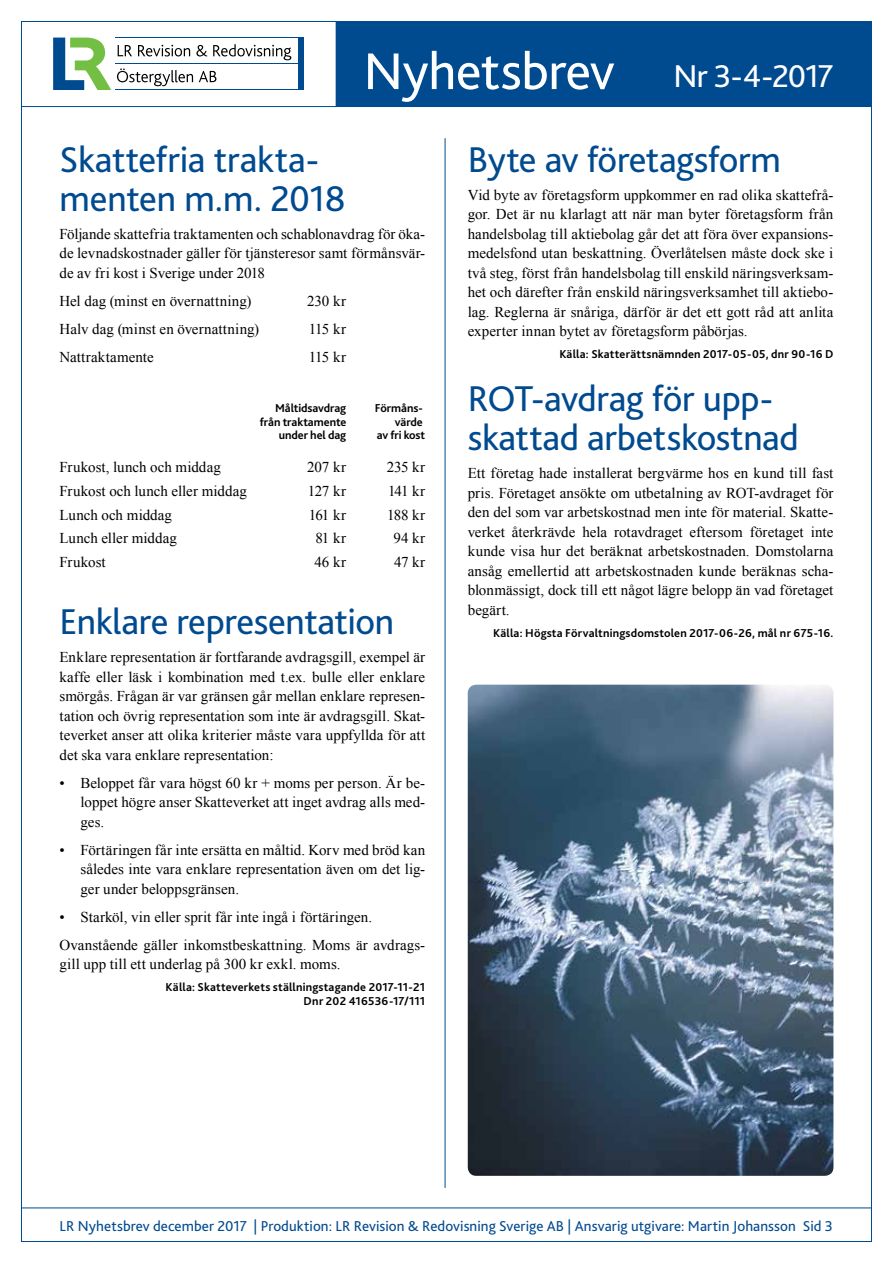
<style>
.page{position:relative;width:893px;height:1263px;background:#fff}
.page>*{position:absolute;margin:0;border:0;box-sizing:border-box;transform-origin:0 0}
.t1{font:54px "Bliss 2";letter-spacing:-.01em;color:#fff}
.t2{font:37.5px/39px "Bliss 2";letter-spacing:-.01em;color:#004a8f}
.t3{font:15px/19.5px "Times New Roman";color:#000;text-align:justify}
.t4{font:15px "Bliss 2";letter-spacing:.005em;color:#004a8f}
.t5{font:700 12px/13.5px "Bliss 2";letter-spacing:.01em;color:#000;text-align:right}
.t6{font:700 12px "Bliss 2";letter-spacing:-.01em;color:#000}
.s1{font-size:33px}
</style>
<div class="page">
<hr style="left:21px;top:106px;width:851px;height:1px;background:#004a8f">
<div style="left:336px;top:21px;width:536px;height:85px;background:#004a8f"></div>
<hr style="left:21px;top:1208px;width:851px;height:1px;background:#004a8f">
<hr style="left:445px;top:138px;width:1px;height:1050px;background:#004a8f">
<img style="left:468px;top:685px;width:365px;height:491px">
<svg style="left:118px;top:45px;width:14px;height:11px"></svg>
<svg style="left:138px;top:45px;width:52px;height:11px"></svg>
<svg style="left:196px;top:45px;width:11px;height:11px"></svg>
<svg style="left:213px;top:44px;width:78px;height:16px"></svg>
<svg style="left:117px;top:68px;width:76px;height:18px"></svg>
<svg style="left:199px;top:71px;width:17px;height:11px"></svg>
<div style="left:299px;top:38px;width:5px;height:52px;background:#004a8f"></div>
<svg style="left:53px;top:38px;width:58px;height:52px"></svg>
<hr style="left:115px;top:38px;width:188px;height:1px;background:#004a8f">
<hr style="left:115px;top:89px;width:188px;height:1px;background:#004a8f">
<hr style="left:115px;top:63px;width:188px;height:1px;background:#004a8f">
<h1 class="t1" style="left:364px;top:38px;width:471px">Nyhetsbrev <span class="s1">Nr 3-4-2017</span></h1>
<h2 class="t2" style="left:60px;top:139px;width:288px">Skattefria trakta&shy;menten m.m. 2018</h2>
<p class="t3" style="left:60px;top:224px;width:367px">Följande skattefria traktamenten och schablonavdrag för öka&shy;de levnadskostnader gäller för tjänsteresor samt förmånsvär&shy;de av fri kost i Sverige under 2018</p>
<p class="t3" style="left:60px;top:291px;width:193px">Hel dag (minst en övernattning)</p>
<p class="t3" style="left:307px;top:291px;width:40px">230 kr</p>
<p class="t3" style="left:60px;top:319px;width:201px">Halv dag (minst en övernattning)</p>
<p class="t3" style="left:309px;top:319px;width:39px">115 kr</p>
<p class="t3" style="left:60px;top:347px;width:96px">Nattraktamente</p>
<p class="t3" style="left:309px;top:347px;width:39px">115 kr</p>
<p class="t6" style="left:275px;top:401px;width:73px">Måltidsavdrag</p>
<p class="t5" style="left:375px;top:401px;width:50px">Förmåns-</p>
<p class="t5" style="left:260px;top:414px;width:88px">från traktamente</p>
<p class="t5" style="left:395px;top:414px;width:30px">värde</p>
<p class="t5" style="left:279px;top:428px;width:69px">under hel dag</p>
<p class="t6" style="left:377px;top:428px;width:50px">av fri kost</p>
<p class="t3" style="left:60px;top:457px;width:163px">Frukost, lunch och middag</p>
<p class="t3" style="left:307px;top:457px;width:40px">207 kr</p>
<p class="t3" style="left:387px;top:457px;width:40px">235 kr</p>
<p class="t3" style="left:60px;top:481px;width:189px">Frukost och lunch eller middag</p>
<p class="t3" style="left:308px;top:481px;width:40px">127 kr</p>
<p class="t3" style="left:388px;top:481px;width:39px">141 kr</p>
<p class="t3" style="left:60px;top:504px;width:114px">Lunch och middag</p>
<p class="t3" style="left:309px;top:504px;width:39px">161 kr</p>
<p class="t3" style="left:387px;top:504px;width:39px">188 kr</p>
<p class="t3" style="left:60px;top:528px;width:119px">Lunch eller middag</p>
<p class="t3" style="left:315px;top:528px;width:32px">81 kr</p>
<p class="t3" style="left:394px;top:528px;width:33px">94 kr</p>
<p class="t3" style="left:60px;top:552px;width:48px">Frukost</p>
<p class="t3" style="left:314px;top:552px;width:33px">46 kr</p>
<p class="t3" style="left:394px;top:552px;width:33px">47 kr</p>
<h2 class="t2" style="left:60px;top:601px;width:336px">Enklare representation</h2>
<p class="t3" style="left:60px;top:647px;width:367px">Enklare representation är fortfarande avdragsgill, exempel är kaffe eller läsk i kombination med t.ex. bulle eller enklare smörgås. Frågan är var gränsen går mellan enklare represen&shy;tation och övrig representation som inte är avdragsgill. Skat&shy;teverket anser att olika kriterier måste vara uppfyllda för att det ska vara enklare representation:</p>
<p class="t3" style="left:81px;top:772px;width:346px;text-indent:-21px">• Beloppet får vara högst 60 kr + moms per person. Är be&shy;loppet högre anser Skatteverket att inget avdrag alls med&shy;ges.</p>
<p class="t3" style="left:81px;top:839px;width:346px;text-indent:-21px">• Förtäringen får inte ersätta en måltid. Korv med bröd kan således inte vara enklare representation även om det lig&shy;ger under beloppsgränsen.</p>
<p class="t3" style="left:60px;top:902px;width:367px;line-height:28px">• Starköl, vin eller sprit får inte ingå i förtäringen.<br>Ovanstående gäller inkomstbeskattning. Moms är avdrags-</p>
<p class="t3" style="left:60px;top:954px;width:283px">gill upp till ett underlag på 300 kr exkl. moms.</p>
<p class="t5" style="left:166px;top:980px;width:261px">Källa: Skatteverkets ställningstagande 2017-11-21<br>Dnr 202 416536-17/111</p>
<h2 class="t2" style="left:468px;top:139px;width:315px">Byte av företagsform</h2>
<p class="t3" style="left:468px;top:185px;width:367px">Vid byte av företagsform uppkommer en rad olika skattefrå&shy;gor. Det är nu klarlagt att när man byter företagsform från handelsbolag till aktiebolag går det att föra över expansions&shy;medelsfond utan beskattning. Överlåtelsen måste dock ske i två steg, först från handelsbolag till enskild näringsverksam&shy;het och därefter från enskild näringsverksamhet till aktiebo&shy;lag. Reglerna är snåriga, därför är det ett gott råd att anlita experter innan bytet av företagsform påbörjas.</p>
<p class="t5" style="left:559px;top:347px;width:276px">Källa: Skatterättsnämnden 2017-05-05, dnr 90-16 D</p>
<h2 class="t2" style="left:468px;top:378px;width:333px">ROT-avdrag för upp&shy;skattad arbetskostnad</h2>
<p class="t3" style="left:468px;top:463px;width:367px">Ett företag hade installerat bergvärme hos en kund till fast pris. Företaget ansökte om utbetalning av ROT-avdraget för den del som var arbetskostnad men inte för material. Skatte&shy;verket återkrävde hela rotavdraget eftersom företaget inte kunde visa hur det beräknat arbetskostnaden. Domstolarna ansåg emellertid att arbetskostnaden kunde beräknas scha&shy;blonmässigt, dock till ett något lägre belopp än vad företaget begärt.</p>
<p class="t5" style="left:493px;top:625px;width:342px">Källa: Högsta Förvaltningsdomstolen 2017-06-26, mål nr 675-16.</p>
<p class="t4" style="left:60px;top:1217px;width:775px">LR Nyhetsbrev december 2017 | Produktion: LR Revision &amp; Redovisning Sverige AB | Ansvarig utgivare: Martin Johansson Sid 3</p>
</div>
